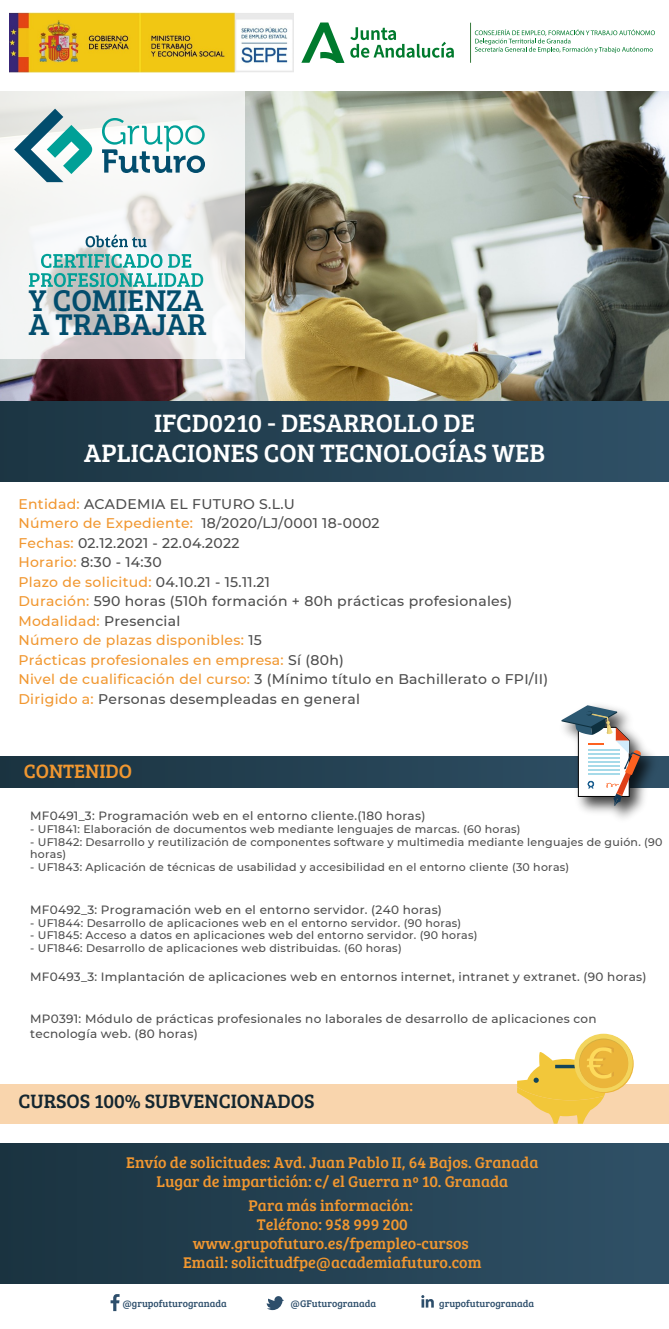
<style>
.page{position:relative;width:669px;height:1329px;background:#fff}
.page>*{position:absolute;margin:0;border:0;box-sizing:border-box;transform-origin:0 0}
.t1{font:31px/23.3px "Bree Serif";color:#024d6d}
.t2{font:26px/30.8px "Bree Serif";color:#fff;text-align:center}
.t3{font:20px "Bree Serif";color:#142630}
.t4{font:20px "Bree Serif";color:#f19730}
.t5{font:16px/18.8px "Bree Serif";color:#f19730;text-align:center}
.t6{font:500 14px "Montserrat";letter-spacing:.02em;color:#4d4d4d}
.t7{font:500 14px "Montserrat";letter-spacing:.02em;color:#f19730}
.t8{font:500 12px/14.3px "Montserrat";letter-spacing:.02em;color:#4d4d4d}
.t9{font:500 11px/12.8px "Montserrat";letter-spacing:.02em;color:#4d4d4d}
.t10{font:10px "Bree Serif";color:#2d4e6b}
.s1{color:#f19730}
.s2{color:#4d4d4d}
</style>
<div class="page">
<img style="left:0;top:91px;width:669px;height:310px">
<div style="left:0;top:401px;width:669px;height:80px;background:linear-gradient(to right,#1c3543,#2f5066)"></div>
<svg style="left:0;top:91px;width:244px;height:268px;fill:#f2f3f2"></svg>
<svg style="left:14px;top:109px;width:78px;height:73px"></svg>
<svg style="left:0;top:756px;width:669px;height:31px;background:#233f50"></svg>
<svg style="left:102px;top:118px;width:103px;height:55px"></svg>
<img style="left:553px;top:742px;width:110px;height:77px">
<svg style="left:561px;top:705px;width:80px;height:101px"></svg>
<div style="left:0;top:1084px;width:669px;height:39px;background:#f9d5ad"></div>
<div style="left:0;top:1143px;width:669px;height:141px;background:linear-gradient(to right,#1a3340,#305167)"></div>
<svg style="left:301px;top:23px;width:43px;height:40px"></svg>
<svg style="left:350px;top:27px;width:104px;height:31px"></svg>
<div style="left:574px;top:1034px;width:59px;height:58px;background:#f3d55d;border-radius:50%"></div>
<div style="left:579px;top:1039px;width:49px;height:49px;background:#ebb53a;border-radius:50%"></div>
<svg style="left:517px;top:1047px;width:97px;height:77px"></svg>
<hr style="left:470px;top:23px;width:1px;height:40px;background:#377b3d">
<svg style="left:475px;top:29px;width:180px;height:24px"></svg>
<img style="left:9px;top:13px;width:285px;height:60px">
<svg style="left:111px;top:1294px;width:9px;height:17px"></svg>
<svg style="left:86px;top:234px;width:61px;height:13px"></svg>
<svg style="left:29px;top:254px;width:174px;height:33px"></svg>
<svg style="left:267px;top:1296px;width:17px;height:14px"></svg>
<svg style="left:421px;top:1295px;width:13px;height:13px"></svg>
<p class="t1" style="left:29px;top:287px;width:179px">Y COMIENZA<br>A TRABAJAR</p>
<p class="t2" style="left:84px;top:406px;width:462px">IFCD0210 - DESARROLLO DE<br>APLICACIONES CON TECNOLOGÍAS WEB</p>
<p class="t6" style="left:18px;top:495px;width:278px"><span class="s1">Entidad:</span> ACADEMIA EL FUTURO S.L.U</p>
<p class="t6" style="left:18px;top:515px;width:363px"><span class="s1">Número de Expediente:</span> 18/2020/LJ/0001 18-0002</p>
<p class="t6" style="left:18px;top:534px;width:222px"><span class="s1">Fechas:</span> 02.12.2021 - 22.04.2022</p>
<p class="t6" style="left:18px;top:554px;width:145px"><span class="s1">Horario:</span> 8:30 - 14:30</p>
<p class="t7" style="left:18px;top:573px;width:253px">Plazo de solicitud: <span class="s2">04.10.21 - 15.11.21</span></p>
<p class="t6" style="left:18px;top:593px;width:495px"><span class="s1">Duración:</span> 590 horas (510h formación + 80h prácticas profesionales)</p>
<p class="t7" style="left:18px;top:612px;width:163px">Modalidad: <span class="s2">Presencial</span></p>
<p class="t7" style="left:18px;top:632px;width:245px">Número de plazas disponibles: <span class="s2">15</span></p>
<p class="t7" style="left:18px;top:651px;width:327px">Prácticas profesionales en empresa: <span class="s2">Sí (80h)</span></p>
<p class="t6" style="left:18px;top:671px;width:531px"><span class="s1">Nivel de cualificación del curso:</span> 3 (Mínimo título en Bachillerato o FPI/II)</p>
<p class="t6" style="left:18px;top:690px;width:343px"><span class="s1">Dirigido a:</span> Personas desempleadas en general</p>
<p class="t4" style="left:24px;top:756px;width:110px">CONTENIDO</p>
<p class="t8" style="left:30px;top:809px;width:397px">MF0491_3: Programación web en el entorno cliente.(180 horas)</p>
<p class="t9" style="left:30px;top:823px;width:492px">- UF1841: Elaboración de documentos web mediante lenguajes de marcas. (60 horas)</p>
<p class="t9" style="left:30px;top:835px;width:634px">- UF1842: Desarrollo y reutilización de componentes software y multimedia mediante lenguajes de guión. (90 horas)</p>
<p class="t9" style="left:30px;top:861px;width:541px">- UF1843: Aplicación de técnicas de usabilidad y accesibilidad en el entorno cliente (30 horas)</p>
<p class="t8" style="left:30px;top:902px;width:413px">MF0492_3: Programación web en el entorno servidor. (240 horas)</p>
<p class="t9" style="left:30px;top:916px;width:433px">- UF1844: Desarrollo de aplicaciones web en el entorno servidor. (90 horas)</p>
<p class="t9" style="left:30px;top:929px;width:449px">- UF1845: Acceso a datos en aplicaciones web del entorno servidor. (90 horas)</p>
<p class="t9" style="left:30px;top:942px;width:373px">- UF1846: Desarrollo de aplicaciones web distribuidas. (60 horas)</p>
<p class="t8" style="left:30px;top:969px;width:618px">MF0493_3: Implantación de aplicaciones web en entornos internet, intranet y extranet. (90 horas)</p>
<p class="t8" style="left:30px;top:1012px;width:568px">MP0391: Módulo de prácticas profesionales no laborales de desarrollo de aplicaciones con tecnología web. (80 horas)</p>
<p class="t3" style="left:18px;top:1086px;width:298px">CURSOS 100% SUBVENCIONADOS</p>
<p class="t5" style="left:126px;top:1152px;width:414px">Envío de solicitudes: Avd. Juan Pablo II, 64 Bajos. Granada<br>Lugar de impartición: c/ el Guerra nº 10. Granada</p>
<p class="t5" style="left:249px;top:1196px;width:166px">Para más información:</p>
<p class="t5" style="left:257px;top:1214px;width:152px">Teléfono: 958 999 200</p>
<p class="t5" style="left:193px;top:1233px;width:278px">www.grupofuturo.es/fpempleo-cursos</p>
<p class="t5" style="left:183px;top:1252px;width:300px">Email: solicitudfpe@academiafuturo.com</p>
<p class="t10" style="left:122px;top:1296px;width:106px">@grupofuturogranada</p>
<p class="t10" style="left:291px;top:1296px;width:87px">@GFuturogranada</p>
<p class="t10" style="left:439px;top:1296px;width:96px">grupofuturogranada</p>
</div>
